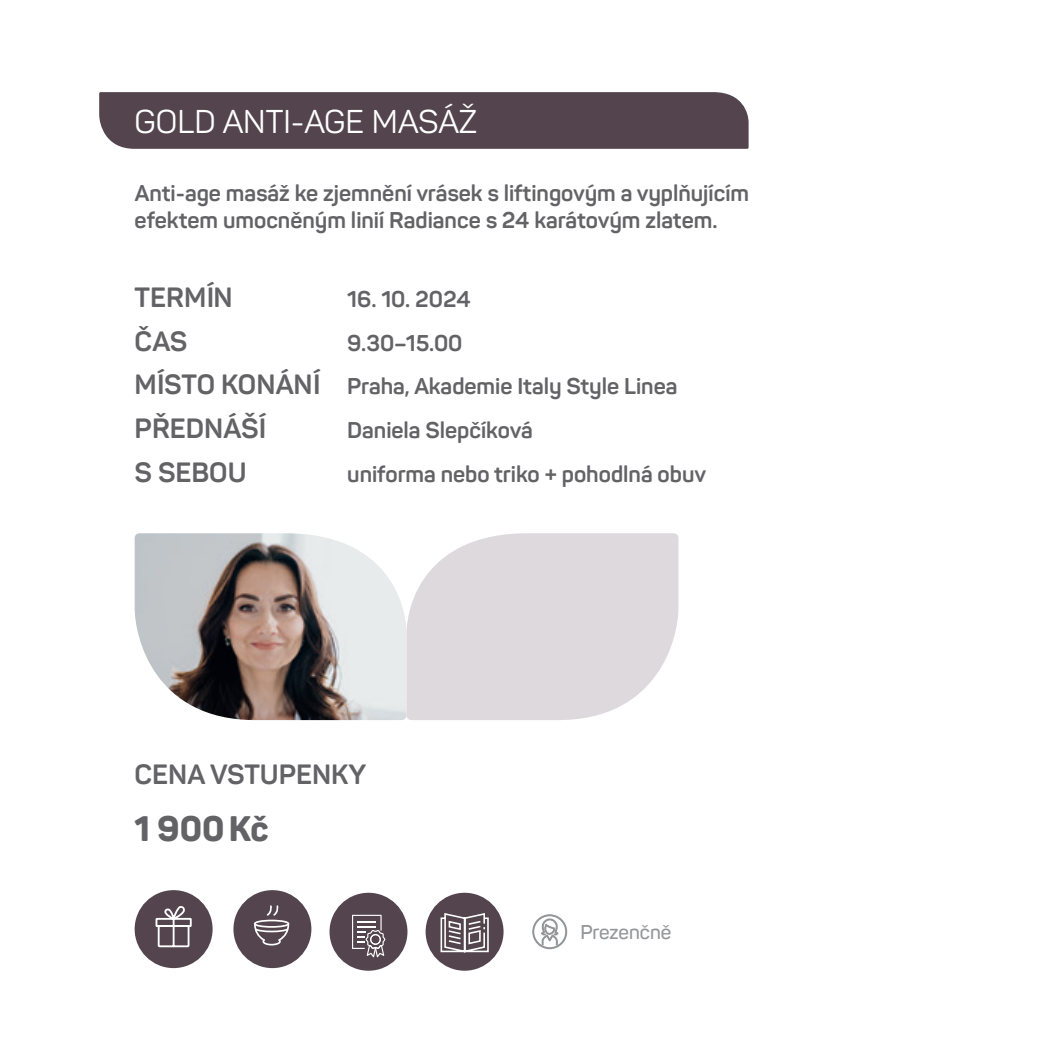
<style>
.page{position:relative;width:1063px;height:1063px;background:#fff}
.page>*{position:absolute;margin:0;border:0;box-sizing:border-box;transform-origin:0 0}
.t1{font:800 35px "Panton";color:#636366}
.t2{font:32.5px "Panton";color:#fff}
.t3{font:700 27.5px "Panton";color:#636366}
.t4{font:700 22.5px/27px "Panton";color:#636366}
.t5{font:600 19.75px "Panton";color:#939598}
.s1{font-size:27.5px}
</style>
<div class="page">
<svg style="left:532px;top:914px;width:35px;height:35px"></svg>
<div style="left:99px;top:92px;width:650px;height:57px;background:#53444e"></div>
<div style="left:330px;top:893px;width:77px;height:78px;background:#53444e;border-radius:50%"></div>
<svg style="left:352px;top:915px;width:33px;height:42px"></svg>
<div style="left:233px;top:890px;width:78px;height:78px;background:#53444e;border-radius:50%"></div>
<svg style="left:254px;top:905px;width:35px;height:41px"></svg>
<div style="left:135px;top:890px;width:78px;height:78px;background:#53444e;border-radius:50%"></div>
<svg style="left:155px;top:906px;width:37px;height:42px"></svg>
<div style="left:426px;top:893px;width:78px;height:78px;background:#53444e;border-radius:50%"></div>
<svg style="left:440px;top:913px;width:49px;height:40px"></svg>
<img style="left:135px;top:533px;width:272px;height:187px">
<svg style="left:407px;top:533px;width:271px;height:187px;background:#e0dce0"></svg>
<h2 class="t2" style="left:135px;top:101px;width:344px">GOLD ANTI-AGE MASÁŽ</h2>
<p class="t4" style="left:135px;top:180px;width:616px">Anti-age masáž ke zjemnění vrásek s liftingovým a vyplňujícím efektem umocněným linií Radiance s 24 karátovým zlatem.</p>
<p class="t3" style="left:135px;top:280px;width:100px">TERMÍN</p>
<p class="t4" style="left:347px;top:286px;width:125px">16. 10. 2024</p>
<p class="t3" style="left:135px;top:324px;width:54px">ČAS</p>
<p class="t4" style="left:135px;top:321px;width:544px;line-height:43.8px;text-align:center">9.30–15.00<br><span class="s1">MÍSTO KONÁNÍ</span> Praha, Akademie Italy Style Linea</p>
<p class="t3" style="left:135px;top:411px;width:133px">PŘEDNÁŠÍ</p>
<p class="t4" style="left:347px;top:417px;width:187px">Daniela Slepčíková</p>
<p class="t3" style="left:135px;top:455px;width:113px">S SEBOU</p>
<p class="t4" style="left:347px;top:460px;width:360px">uniforma nebo triko + pohodlná obuv</p>
<p class="t3" style="left:135px;top:758px;width:233px">CENA VSTUPENKY</p>
<h1 class="t1" style="left:135px;top:806px;width:135px">1 900Kč</h1>
<p class="t5" style="left:580px;top:920px;width:93px">Prezenčně</p>
</div>
